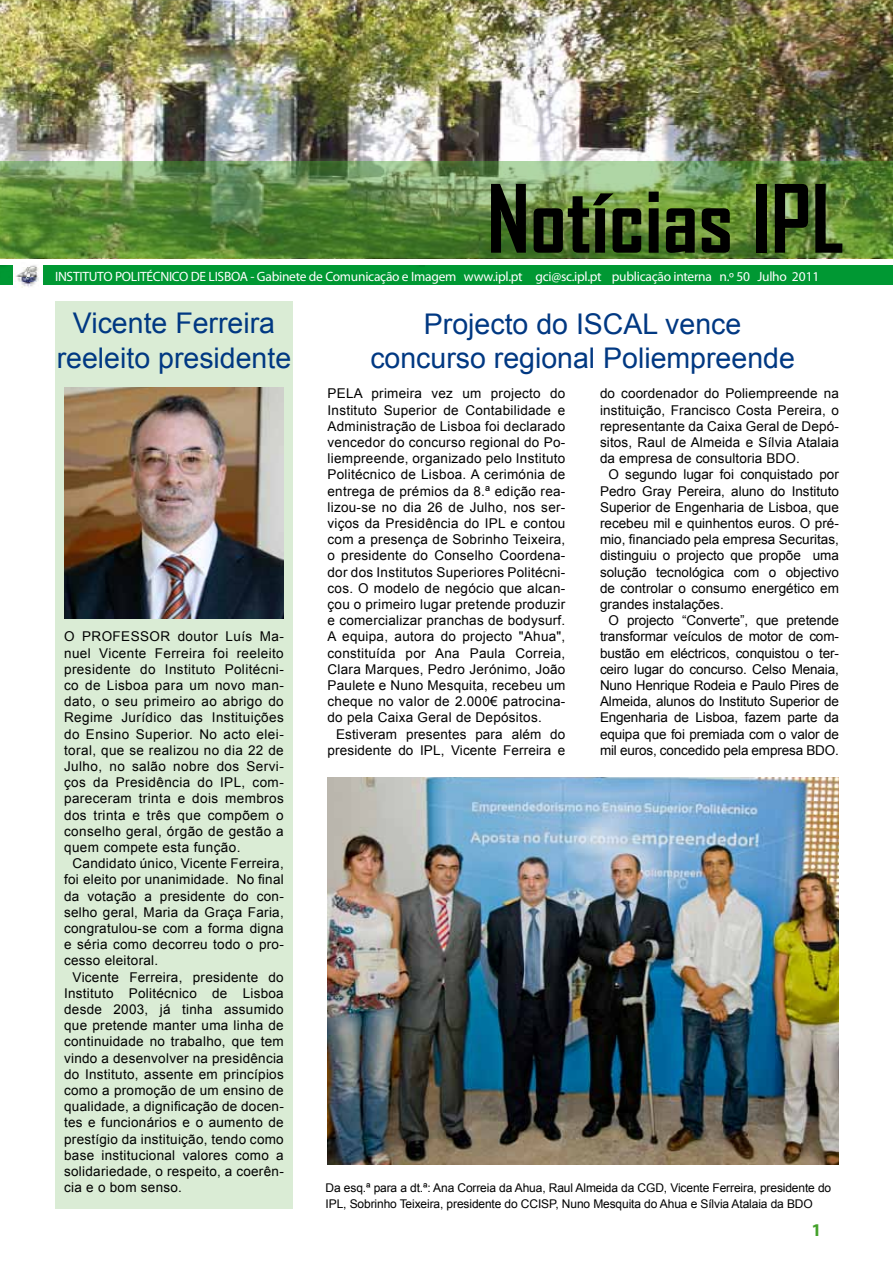
<style>
.page{position:relative;width:893px;height:1263px;background:#fff}
.page>*{position:absolute;margin:0;border:0;box-sizing:border-box;transform-origin:0 0}
.t1{font:700 90px "Agency FB";color:#000}
.t2{font:28.5px/34.2px "Arial";color:#003882;text-align:center}
.t3{font:700 18px "Myriad Pro";color:#44a12b}
.t4{font:13.5px/16.2px "Arial";letter-spacing:.01em;color:#000;text-align:justify}
.t5{font:13.5px "Myriad Pro";letter-spacing:-.02em;color:#fff}
.t6{font:12px/16.2px "Arial";letter-spacing:-.01em;color:#000}
</style>
<div class="page">
<div style="left:0;top:266px;width:893px;height:19px;background:#009833"></div>
<img style="left:14px;top:265px;width:29px;height:23px">
<img style="left:0;top:0;width:893px;height:162px">
<svg style="left:0;top:162px;width:893px;height:96px;background:#658f45"></svg>
<div style="left:55px;top:301px;width:237px;height:908px;background:#daecd5"></div>
<img style="left:64px;top:387px;width:220px;height:232px">
<img style="left:327px;top:777px;width:512px;height:387px">
<h1 class="t1" style="left:487px;top:163px;width:359px">Notícias IPL</h1>
<p class="t5" style="left:55px;top:268px;width:766px">INSTITUTO POLITÉCNICO DE LISBOA - Gabinete de Comunicação e Imagem www.ipl.pt gci@sc.ipl.pt publicação interna n.º 50 Julho 2011</p>
<h2 class="t2" style="left:57px;top:307px;width:236px">Vicente Ferreira reeleito presidente</h2>
<p class="t4" style="left:64px;top:629px;width:221px">O PROFESSOR doutor Luís Ma&shy;nuel Vicente Ferreira foi reeleito presidente do Instituto Politécni&shy;co de Lisboa para um novo man&shy;dato, o seu primeiro ao abrigo do Regime Jurídico das Instituições do Ensino Superior. No acto elei&shy;toral, que se realizou no dia 22 de Julho, no salão nobre dos Servi&shy;ços da Presidência do IPL, com&shy;pareceram trinta e dois membros dos trinta e três que compõem o conselho geral, órgão de gestão a quem compete esta função.</p>
<p class="t4" style="left:64px;top:855px;width:221px;text-indent:9px">Candidato único, Vicente Ferreira, foi eleito por unanimidade. No final da votação a presidente do con&shy;selho geral, Maria da Graça Faria, congratulou-se com a forma digna e séria como decorreu todo o pro&shy;cesso eleitoral.</p>
<p class="t4" style="left:64px;top:969px;width:221px;text-indent:9px">Vicente Ferreira, presidente do Instituto Politécnico de Lisboa desde 2003, já tinha assumido que pretende manter uma linha de continuidade no trabalho, que tem vindo a desenvolver na presidência do Instituto, assente em princípios como a promoção de um ensino de qualidade, a dignificação de docen&shy;tes e funcionários e o aumento de prestígio da instituição, tendo como base institucional valores como a solidariedade, o respeito, a coerên&shy;cia e o bom senso.</p>
<h2 class="t2" style="left:370px;top:307px;width:426px">Projecto do ISCAL vence concurso regional Poliempreende</h2>
<p class="t4" style="left:328px;top:386px;width:239px">PELA primeira vez um projecto do Instituto Superior de Contabilidade e Administração de Lisboa foi declarado vencedor do concurso regional do Po&shy;liempreende, organizado pelo Instituto Politécnico de Lisboa. A cerimónia de entrega de prémios da 8.ª edição rea&shy;lizou-se no dia 26 de Julho, nos ser&shy;viços da Presidência do IPL e contou com a presença de Sobrinho Teixeira, o presidente do Conselho Coordena&shy;dor dos Institutos Superiores Politécni&shy;cos. O modelo de negócio que alcan&shy;çou o primeiro lugar pretende produzir e comercializar pranchas de bodysurf.<br>A equipa, autora do projecto "Ahua", constituída por Ana Paula Correia, Clara Marques, Pedro Jerónimo, João Paulete e Nuno Mesquita, recebeu um cheque no valor de 2.000€ patrocina&shy;do pela Caixa Geral de Depósitos.</p>
<p class="t4" style="left:328px;top:726px;width:239px;text-align:right">Estiveram presentes para além do presidente do IPL, Vicente Ferreira e</p>
<p class="t4" style="left:600px;top:386px;width:240px">do coordenador do Poliempreende na instituição, Francisco Costa Pereira, o representante da Caixa Geral de Depó&shy;sitos, Raul de Almeida e Sílvia Atalaia da empresa de consultoria BDO.</p>
<p class="t4" style="left:600px;top:467px;width:240px;text-indent:9px">O segundo lugar foi conquistado por Pedro Gray Pereira, aluno do Instituto Superior de Engenharia de Lisboa, que recebeu mil e quinhentos euros. O pré&shy;mio, financiado pela empresa Securitas, distinguiu o projecto que propõe uma solução tecnológica com o objectivo de controlar o consumo energético em grandes instalações.</p>
<p class="t4" style="left:600px;top:612px;width:240px;text-indent:9px">O projecto “Converte”, que pretende transformar veículos de motor de com&shy;bustão em eléctricos, conquistou o ter&shy;ceiro lugar do concurso. Celso Menaia, Nuno Henrique Rodeia e Paulo Pires de Almeida, alunos do Instituto Superior de Engenharia de Lisboa, fazem parte da equipa que foi premiada com o valor de mil euros, concedido pela empresa BDO.</p>
<p class="t6" style="left:326px;top:1180px;width:507px">Da esq.ª para a dt.ª: Ana Correia da Ahua, Raul Almeida da CGD, Vicente Ferreira, presidente do<br>IPL, Sobrinho Teixeira, presidente do CCISP, Nuno Mesquita do Ahua e Sílvia Atalaia da BDO</p>
<h3 class="t3" style="left:812px;top:1218px;width:11px">1</h3>
</div>
